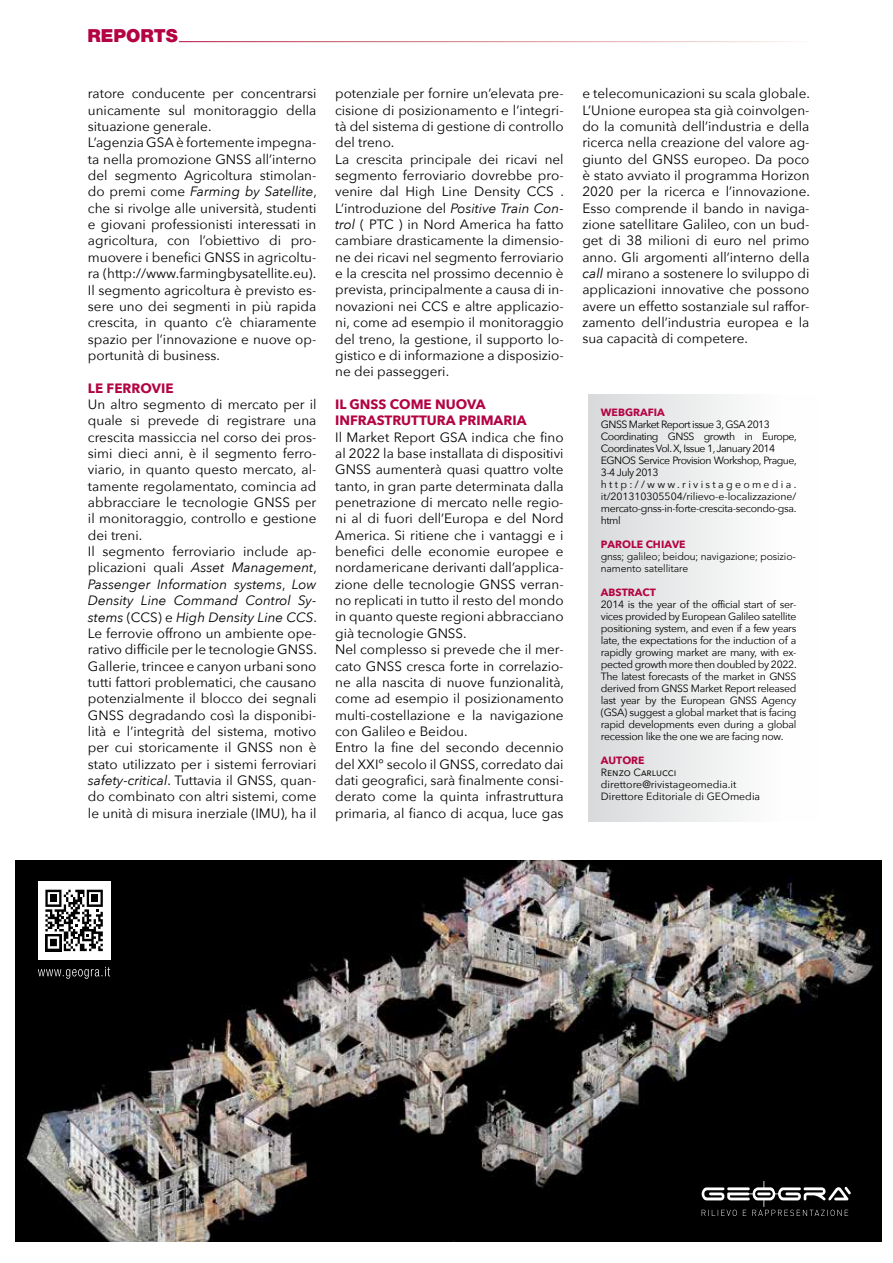
<style>
.page{position:relative;width:893px;height:1263px;background:#fff}
.page>*{position:absolute;margin:0;border:0;box-sizing:border-box;transform-origin:0 0}
.t1{font:900 18px "Helvetica Neue";color:#b30343}
.t2{font:13.5px/16.4px "Avenir Next";color:#000}
.t3{font:700 13.5px/16.4px "Avenir Next";color:#b30343}
.t4{font:10.5px/12px "Avenir Next";letter-spacing:-.035em;color:#000}
.t5{font:10.5px/12px "Avenir Next";color:#000}
.t6{font:300 10.5px/12px "Avenir";letter-spacing:-.01em;color:#000}
.t7{font:700 10.5px "Avenir Next";color:#b30343}
.s1{font-style:italic}
</style>
<div class="page">
<div style="left:588px;top:394px;width:230px;height:428px;background:linear-gradient(to right,#d9dadb,#fff)"></div>
<img style="left:16px;top:860px;width:866px;height:382px">
<svg style="left:702px;top:1181px;width:149px;height:35px;background:#393939"></svg>
<div style="left:38px;top:881px;width:72px;height:78px;background:#fff"></div>
<svg style="left:45px;top:890px;width:58px;height:61px"></svg>
<svg style="left:38px;top:967px;width:72px;height:12px"></svg>
<h1 class="t1" style="left:88px;top:25px;width:92px">REPORTS</h1>
<p class="t2" style="left:88px;top:85px;width:230px">ratore conducente per concentrarsi unicamente sul monitoraggio della situazione generale.<br>L’agenzia GSA è fortemente impegna&shy;ta nella promozione GNSS all’interno del segmento Agricoltura stimolan&shy;do premi come <span class="s1">Farming by Satellite</span>, che si rivolge alle università, studenti e giovani professionisti interessati in agricoltura, con l’obiettivo di pro&shy;muovere i benefici GNSS in agricoltu&shy;ra (http://www.farmingbysatellite.eu).<br>Il segmento agricoltura è previsto es&shy;sere uno dei segmenti in più rapida crescita, in quanto c’è chiaramente spazio per l’innovazione e nuove op&shy;portunità di business.</p>
<p class="t3" style="left:88px;top:379px;width:87px">LE FERROVIE</p>
<p class="t2" style="left:88px;top:395px;width:230px">Un altro segmento di mercato per il quale si prevede di registrare una crescita massiccia nel corso dei pros&shy;simi dieci anni, è il segmento ferro&shy;viario, in quanto questo mercato, al&shy;tamente regolamentato, comincia ad abbracciare le tecnologie GNSS per il monitoraggio, controllo e gestione dei treni.<br>Il segmento ferroviario include ap&shy;plicazioni quali <span class="s1">Asset Management</span>, <span class="s1">Passenger Information systems</span>, <span class="s1">Low Density Line Command Control Sy&shy;stems</span> (CCS) e <span class="s1">High Density Line CCS</span>.<br>Le ferrovie offrono un ambiente ope&shy;rativo difficile per le tecnologie GNSS.<br>Gallerie, trincee e canyon urbani sono tutti fattori problematici, che causano potenzialmente il blocco dei segnali GNSS degradando così la disponibi&shy;lità e l’integrità del sistema, motivo per cui storicamente il GNSS non è stato utilizzato per i sistemi ferroviari <span class="s1">safety-critical</span>. Tuttavia il GNSS, quan&shy;do combinato con altri sistemi, come le unità di misura inerziale (IMU), ha il</p>
<p class="t2" style="left:335px;top:85px;width:230px">potenziale per fornire un’elevata pre&shy;cisione di posizionamento e l’integri&shy;tà del sistema di gestione di controllo del treno.<br>La crescita principale dei ricavi nel segmento ferroviario dovrebbe pro&shy;venire dal High Line Density CCS .<br>L’introduzione del <span class="s1">Positive Train Con&shy;trol</span> ( PTC ) in Nord America ha fatto cambiare drasticamente la dimensio&shy;ne dei ricavi nel segmento ferroviario e la crescita nel prossimo decennio è prevista, principalmente a causa di in&shy;novazioni nei CCS e altre applicazio&shy;ni, come ad esempio il monitoraggio del treno, la gestione, il supporto lo&shy;gistico e di informazione a disposizio&shy;ne dei passeggeri.</p>
<p class="t3" style="left:335px;top:396px;width:193px">IL GNSS COME NUOVA<br>INFRASTRUTTURA PRIMARIA</p>
<p class="t2" style="left:335px;top:428px;width:230px">Il Market Report GSA indica che fino al 2022 la base installata di dispositivi GNSS aumenterà quasi quattro volte tanto, in gran parte determinata dalla penetrazione di mercato nelle regio&shy;ni al di fuori dell’Europa e del Nord America. Si ritiene che i vantaggi e i benefici delle economie europee e nordamericane derivanti dall’applica&shy;zione delle tecnologie GNSS verran&shy;no replicati in tutto il resto del mondo in quanto queste regioni abbracciano già tecnologie GNSS.<br>Nel complesso si prevede che il mer&shy;cato GNSS cresca forte in correlazio&shy;ne alla nascita di nuove funzionalità, come ad esempio il posizionamento multi-costellazione e la navigazione con Galileo e Beidou.<br>Entro la fine del secondo decennio del XXI° secolo il GNSS, corredato dai dati geografici, sarà finalmente consi&shy;derato come la quinta infrastruttura primaria, al fianco di acqua, luce gas</p>
<p class="t2" style="left:582px;top:85px;width:229px;text-align:justify">e telecomunicazioni su scala globale.<br>L’Unione europea sta già coinvolgen&shy;do la comunità dell’industria e della ricerca nella creazione del valore ag&shy;giunto del GNSS europeo. Da poco è stato avviato il programma Horizon 2020 per la ricerca e l’innovazione.<br>Esso comprende il bando in naviga&shy;zione satellitare Galileo, con un bud&shy;get di 38 milioni di euro nel primo anno. Gli argomenti all’interno della <span class="s1">call</span> mirano a sostenere lo sviluppo di applicazioni innovative che possono avere un effetto sostanziale sul raffor&shy;zamento dell’industria europea e la sua capacità di competere.</p>
<p class="t7" style="left:601px;top:404px;width:65px">WEBGRAFIA</p>
<p class="t4" style="left:601px;top:418px;width:197px">GNSS Market Report issue 3, GSA 2013<br>Coordinating GNSS growth in Europe, Coordinates Vol. X, Issue 1, January 2014<br>EGNOS Service Provision Workshop, Prague, 3-4 July 2013 http://www.rivistageomedia. it/201310305504/rilievo-e-localizzazione/ mercato-gnss-in-forte-crescita-secondo-gsa. html</p>
<p class="t7" style="left:601px;top:536px;width:86px">PAROLE CHIAVE</p>
<p class="t6" style="left:601px;top:551px;width:197px">gnss; galileo; beidou; navigazione; posizio&shy;namento satellitare</p>
<p class="t7" style="left:601px;top:584px;width:56px">ABSTRACT</p>
<p class="t4" style="left:601px;top:598px;width:197px;text-align:justify">2014 is the year of the official start of ser&shy;vices provided by European Galileo satellite positioning system, and even if a few years late, the expectations for the induction of a rapidly growing market are many, with ex&shy;pected growth more then doubled by 2022.<br>The latest forecasts of the market in GNSS derived from GNSS Market Report released last year by the European GNSS Agency (GSA) suggest a global market that is facing rapid developments even during a global recession like the one we are facing now.</p>
<p class="t7" style="left:601px;top:752px;width:45px">AUTORE</p>
<p class="t5" style="left:601px;top:766px;width:161px">Renzo Carlucci direttore@rivistageomedia.it<br>Direttore Editoriale di GEOmedia</p>
</div>
